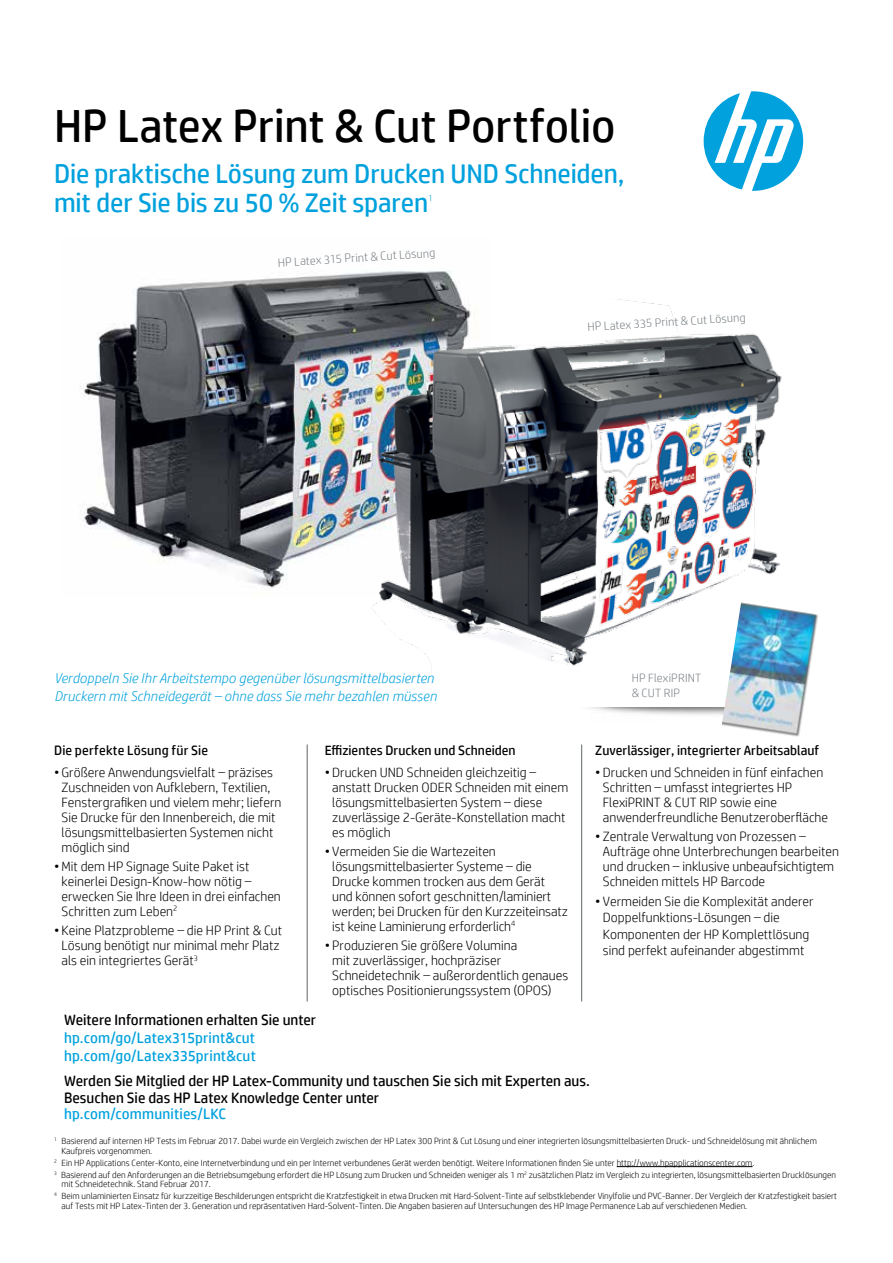
<style>
.page{position:relative;width:893px;height:1263px;background:#fff}
.page>*{position:absolute;margin:0;border:0;box-sizing:border-box;transform-origin:0 0}
.t1{font:46.5px "HP Simplified";letter-spacing:-.005em;color:#000}
.t2{font:27px/28.5px "HP Simplified";letter-spacing:-.005em;color:#00a1dd}
.t3{font:15px/16.5px "HP Simplified";color:#000}
.t4{font:15px/18px "HP Simplified";letter-spacing:.01em;color:#00a1dd}
.t5{font:italic 300 14.25px/17.1px "HP Simplified";letter-spacing:.005em;color:#00a1dd}
.t6{font:300 13.5px/15px "HP Simplified";color:#000}
.t7{font:13.5px "HP Simplified";color:#000}
.t8{font:300 12px/15.8px "HP Simplified";letter-spacing:.02em;color:#7b8186}
.t9{font:300 9px/11.9px "HP Simplified";color:#000}
.t10{font:300 9px "HP Simplified";color:#00a1dd}
</style>
<div class="page">
<hr style="left:307px;top:744px;width:1px;height:257px;background:#5e6468">
<hr style="left:581px;top:744px;width:1px;height:257px;background:#5e6468">
<hr style="left:617px;top:1166px;width:135px;height:1px;background:#000">
<svg style="left:704px;top:91px;width:99px;height:100px"></svg>
<img style="left:79px;top:270px;width:382px;height:320px">
<img style="left:351px;top:298px;width:431px;height:378px">
<img style="left:721px;top:600px;width:97px;height:137px">
<h1 class="t1" style="left:54px;top:99px;width:563px">HP Latex Print &amp; Cut Portfolio</h1>
<h2 class="t2" style="left:54px;top:159px;width:572px">Die praktische Lösung zum Drucken UND Schneiden, mit der Sie bis zu 50 % Zeit sparen</h2>
<p class="t10" style="left:428px;top:193px;width:6px">1</p>
<p class="t8" style="left:277px;top:255px;width:159px;rotate:-4deg">HP Latex 315 Print &amp; Cut Lösung</p>
<p class="t8" style="left:587px;top:319px;width:160px;rotate:-4deg">HP Latex 335 Print &amp; Cut Lösung</p>
<p class="t5" style="left:54px;top:670px;width:384px">Verdoppeln Sie Ihr Arbeitstempo gegenüber lösungsmittelbasierten<br>Druckern mit Schneidegerät – ohne dass Sie mehr bezahlen müssen</p>
<p class="t8" style="left:632px;top:669px;width:71px">HP FlexiPRINT &amp; CUT RIP</p>
<p class="t7" style="left:54px;top:743px;width:156px">Die perfekte Lösung für Sie</p>
<p class="t6" style="left:62px;top:764px;width:221px;text-indent:-8px">• Größere Anwendungsvielfalt – präzises Zuschneiden von Aufklebern, Textilien, Fenstergrafiken und vielem mehr; liefern Sie Drucke für den Innenbereich, die mit lösungsmittelbasierten Systemen nicht möglich sind</p>
<p class="t6" style="left:62px;top:858px;width:221px;text-indent:-8px">• Mit dem HP Signage Suite Paket ist keinerlei Design-Know-how nötig – erwecken Sie Ihre Ideen in drei einfachen Schritten zum Leben<sup>2</sup></p>
<p class="t6" style="left:62px;top:923px;width:222px;text-indent:-8px">• Keine Platzprobleme – die HP Print &amp; Cut<br>Lösung benötigt nur minimal mehr Platz als ein integriertes Gerät<sup>3</sup></p>
<p class="t7" style="left:325px;top:743px;width:192px">Effizientes Drucken und Schneiden</p>
<p class="t6" style="left:332px;top:764px;width:238px;text-indent:-8px">• Drucken UND Schneiden gleichzeitig – anstatt Drucken ODER Schneiden mit einem lösungsmittelbasierten System – diese zuverlässige 2-Geräte-Konstellation macht es möglich</p>
<p class="t6" style="left:332px;top:843px;width:237px;text-indent:-8px">• Vermeiden Sie die Wartezeiten lösungsmittelbasierter Systeme – die Drucke kommen trocken aus dem Gerät und können sofort geschnitten/laminiert werden; bei Drucken für den Kurzzeiteinsatz ist keine Laminierung erforderlich<sup>4</sup></p>
<p class="t6" style="left:332px;top:938px;width:237px;text-indent:-8px">• Produzieren Sie größere Volumina<br>mit zuverlässiger, hochpräziser Schneidetechnik – außerordentlich genaues optisches Positionierungssystem (OPOS)</p>
<p class="t7" style="left:595px;top:743px;width:225px">Zuverlässiger, integrierter Arbeitsablauf</p>
<p class="t6" style="left:603px;top:764px;width:227px;text-indent:-8px">• Drucken und Schneiden in fünf einfachen Schritten – umfasst integriertes HP FlexiPRINT &amp; CUT RIP sowie eine anwenderfreundliche Benutzeroberfläche</p>
<p class="t6" style="left:603px;top:828px;width:238px;text-indent:-8px">• Zentrale Verwaltung von Prozessen – Aufträge ohne Unterbrechungen bearbeiten und drucken – inklusive unbeaufsichtigtem Schneiden mittels HP Barcode</p>
<p class="t6" style="left:603px;top:893px;width:212px;line-height:16.2px;text-indent:-8px">• Vermeiden Sie die Komplexität anderer Doppelfunktions-Lösungen – die Komponenten der HP Komplettlösung sind perfekt aufeinander abgestimmt</p>
<p class="t3" style="left:64px;top:1012px;width:253px">Weitere Informationen erhalten Sie unter</p>
<p class="t4" style="left:64px;top:1029px;width:193px">hp.com/go/Latex315print&amp;cut hp.com/go/Latex335print&amp;cut</p>
<p class="t3" style="left:64px;top:1073px;width:527px">Werden Sie Mitglied der HP Latex-Community und tauschen Sie sich mit Experten aus.<br>Besuchen Sie das HP Latex Knowledge Center unter</p>
<p class="t4" style="left:64px;top:1105px;width:163px">hp.com/communities/LKC</p>
<p class="t9" style="left:62px;top:1136px;width:757px;line-height:9.8px;text-indent:-8px"><sup>1</sup> Basierend auf internen HP Tests im Februar 2017. Dabei wurde ein Vergleich zwischen der HP Latex 300 Print &amp; Cut Lösung und einer integrierten lösungsmittelbasierten Druck- und Schneidelösung mit ähnlichem<br>Kaufpreis vorgenommen.</p>
<p class="t9" style="left:54px;top:1156px;width:784px"><sup>2</sup> Ein HP Applications Center-Konto, eine Internetverbindung und ein per Internet verbundenes Gerät werden benötigt. Weitere Informationen finden Sie unter http://www.hpapplicationscenter.com.<br><sup>3</sup> Basierend auf den Anforderungen an die Betriebsumgebung erfordert die HP Lösung zum Drucken und Schneiden weniger als 1 m<sup>2</sup> zusätzlichen Platz im Vergleich zu integrierten, lösungsmittelbasierten Drucklösungen</p>
<p class="t9" style="left:54px;top:1178px;width:784px;text-indent:8px">mit Schneidetechnik. Stand Februar 2017.<br><sup>4</sup> Beim unlaminierten Einsatz für kurzzeitige Beschilderungen entspricht die Kratzfestigkeit in etwa Drucken mit Hard-Solvent-Tinte auf selbstklebender Vinylfolie und PVC-Banner. Der Vergleich der Kratzfestigkeit basiert</p>
<p class="t9" style="left:61px;top:1200px;width:687px">auf Tests mit HP Latex-Tinten der 3. Generation und repräsentativen Hard-Solvent-Tinten. Die Angaben basieren auf Untersuchungen des HP Image Permanence Lab auf verschiedenen Medien.</p>
</div>
